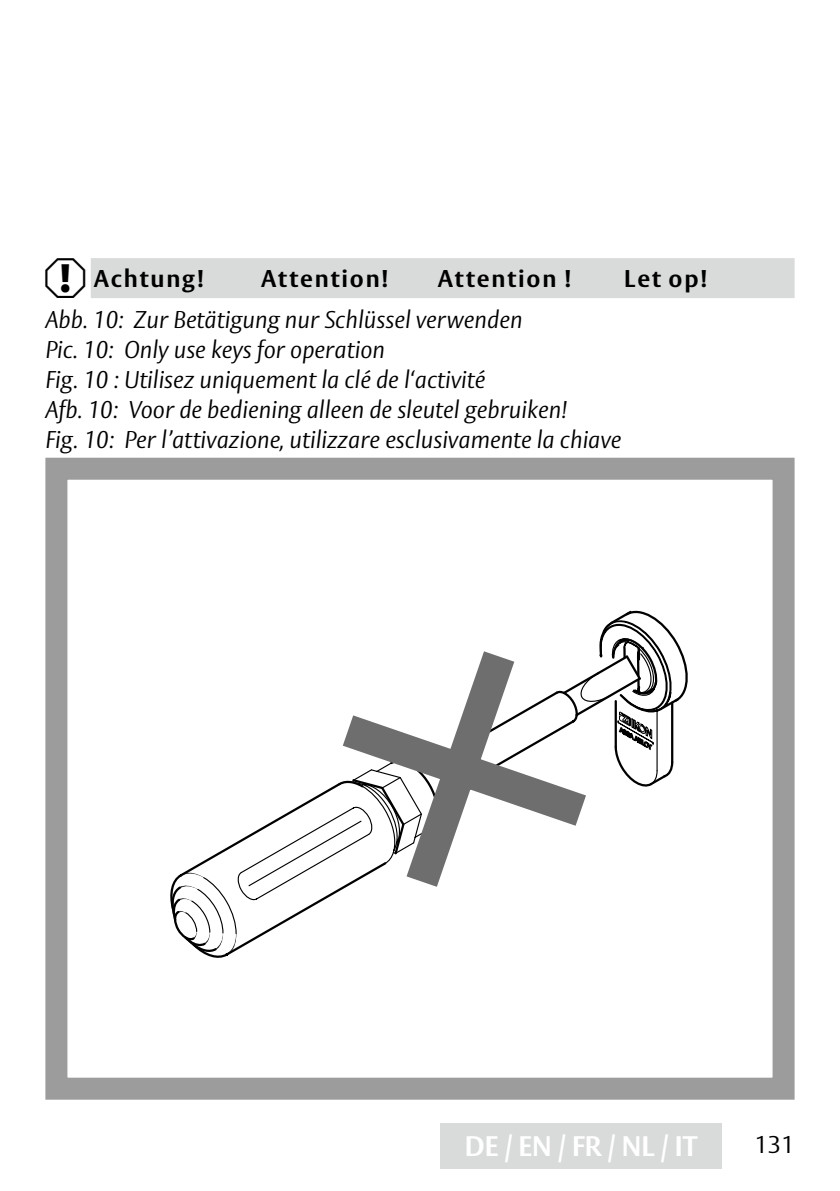
<style>
.page{position:relative;width:840px;height:1191px;background:#fff}
.page>*{position:absolute;margin:0;border:0;box-sizing:border-box;transform-origin:0 0}
.t1{font:700 28px "ASSA Vesta";color:#fff}
.t2{font:italic 300 24px "ASSA Vesta";color:#000}
.Hinweis_4_Überschrif{font:700 24px "ASSA Vesta";letter-spacing:.075em;color:#000}
.t3{font:300 24px "ASSA Vesta";color:#000}
</style>
<div class="page">
<div style="left:440px;top:1123px;width:281px;height:45px;background:#d9dada"></div>
<div style="left:91px;top:258px;width:703px;height:40px;background:#d9dada"></div>
<svg style="left:45px;top:457px;width:750px;height:643px"></svg>
<svg style="left:170px;top:611px;width:517px;height:347px"></svg>
<p class="Hinweis_4_Überschrif" style="left:94px;top:264px;width:112px">Achtung!</p>
<p class="Hinweis_4_Überschrif" style="left:261px;top:264px;width:129px">Attention!</p>
<p class="Hinweis_4_Überschrif" style="left:437px;top:264px;width:135px">Attention !</p>
<p class="Hinweis_4_Überschrif" style="left:624px;top:264px;width:85px">Let op!</p>
<p class="t2" style="left:45px;top:305px;width:478px">Abb. 10: Zur Betätigung nur Schlüssel verwenden</p>
<p class="t2" style="left:45px;top:335px;width:341px">Pic. 10: Only use keys for operation</p>
<p class="t2" style="left:45px;top:365px;width:441px">Fig. 10 : Utilisez uniquement la clé de l‘activité</p>
<p class="t2" style="left:45px;top:395px;width:523px">Afb. 10: Voor de bediening alleen de sleutel gebruiken!</p>
<p class="t2" style="left:45px;top:425px;width:577px">Fig. 10: Per l’attivazione, utilizzare esclusivamente la chiave</p>
<p class="t1" style="left:464px;top:1129px;width:234px">DE / EN / FR / NL / IT</p>
<p class="t3" style="left:754px;top:1130px;width:42px">131</p>
</div>
